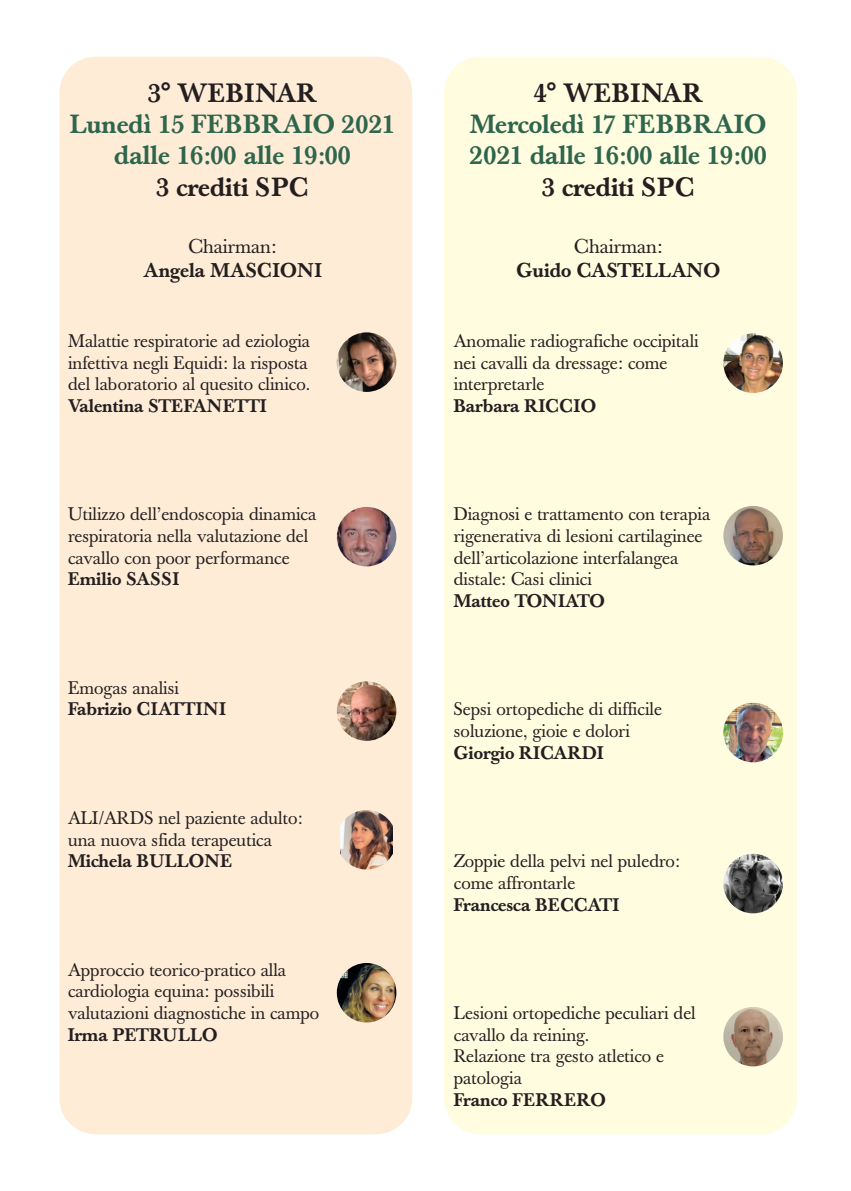
<style>
.page{position:relative;width:851px;height:1191px;background:#fff}
.page>*{position:absolute;margin:0;border:0;box-sizing:border-box;transform-origin:0 0}
.t1{font:500 26.2px "Baskerville";letter-spacing:.03em;color:#231f20}
.t2{font:500 26px/31.2px "Baskerville";color:#2e664d;text-align:center}
.t3{font:500 26px "Baskerville";color:#231f20}
.t4{font:19.8px "Baskerville";color:#231f20}
.t5{font:500 19.8px "Baskerville";color:#231f20}
.t6{font:500 19.8px "Baskerville";letter-spacing:.02em;color:#231f20}
.t7{font:18px/21.6px "Baskerville";color:#231f20}
.t8{font:500 18px "Baskerville";color:#231f20}
</style>
<div class="page">
<div style="left:59px;top:57px;width:353px;height:1077px;background:#feecd7;border-radius:36px"></div>
<div style="left:444px;top:57px;width:352px;height:1077px;background:#fffce0;border-radius:36px"></div>
<img style="left:337px;top:332px;width:59px;height:60px;border-radius:50%">
<img style="left:337px;top:507px;width:59px;height:59px;border-radius:50%">
<img style="left:337px;top:681px;width:59px;height:60px;border-radius:50%">
<img style="left:340px;top:810px;width:52px;height:59px">
<img style="left:337px;top:963px;width:59px;height:59px;border-radius:50%">
<img style="left:723px;top:333px;width:59px;height:60px;border-radius:50%">
<img style="left:723px;top:506px;width:59px;height:59px;border-radius:50%">
<img style="left:723px;top:703px;width:59px;height:59px;border-radius:50%">
<img style="left:723px;top:854px;width:59px;height:59px;border-radius:50%">
<img style="left:723px;top:1006px;width:59px;height:60px;border-radius:50%">
<h1 class="t1" style="left:148px;top:83px;width:171px">3° WEBINAR</h1>
<h2 class="t2" style="left:70px;top:111px;width:326px">Lunedì 15 FEBBRAIO 2021 dalle 16:00 alle 19:00</h2>
<h2 class="t3" style="left:156px;top:177px;width:154px">3 crediti SPC</h2>
<p class="t4" style="left:188px;top:239px;width:90px">Chairman:</p>
<p class="t6" style="left:143px;top:263px;width:180px">Angela MASCIONI</p>
<p class="t7" style="left:68px;top:332px;width:244px">Malattie respiratorie ad eziologia infettiva negli Equidi: la risposta del laboratorio al quesito clinico.</p>
<p class="t8" style="left:68px;top:399px;width:200px">Valentina STEFANETTI</p>
<p class="t7" style="left:68px;top:505px;width:250px">Utilizzo dell’endoscopia dinamica respiratoria nella valutazione del cavallo con poor performance</p>
<p class="t8" style="left:68px;top:572px;width:112px">Emilio SASSI</p>
<p class="t7" style="left:68px;top:679px;width:112px">Emogas analisi</p>
<p class="t8" style="left:68px;top:702px;width:159px">Fabrizio CIATTINI</p>
<p class="t7" style="left:68px;top:809px;width:236px">ALI/ARDS nel paziente adulto: una nuova sfida terapeutica</p>
<p class="t8" style="left:68px;top:854px;width:166px">Michela BULLONE</p>
<p class="t7" style="left:68px;top:960px;width:253px">Approccio teorico-pratico alla cardiologia equina: possibili valutazioni diagnostiche in campo</p>
<p class="t8" style="left:68px;top:1027px;width:151px">Irma PETRULLO</p>
<h1 class="t1" style="left:533px;top:83px;width:171px">4° WEBINAR</h1>
<h2 class="t2" style="left:470px;top:111px;width:298px;text-align:left">Mercoledì 17 FEBBRAIO<br>2021 dalle 16:00 alle 19:00</h2>
<h2 class="t3" style="left:542px;top:177px;width:154px">3 crediti SPC</h2>
<p class="t4" style="left:574px;top:239px;width:90px">Chairman:</p>
<p class="t5" style="left:516px;top:263px;width:205px">Guido CASTELLANO</p>
<p class="t7" style="left:454px;top:332px;width:246px">Anomalie radiografiche occipitali nei cavalli da dressage: come interpretarle</p>
<p class="t8" style="left:454px;top:399px;width:144px">Barbara RICCIO</p>
<p class="t7" style="left:454px;top:505px;width:258px">Diagnosi e trattamento con terapia rigenerativa di lesioni cartilaginee dell’articolazione interfalangea distale: Casi clinici</p>
<p class="t8" style="left:454px;top:594px;width:152px">Matteo TONIATO</p>
<p class="t7" style="left:454px;top:700px;width:209px">Sepsi ortopediche di difficile soluzione, gioie e dolori</p>
<p class="t8" style="left:454px;top:746px;width:151px">Giorgio RICARDI</p>
<p class="t7" style="left:454px;top:852px;width:228px">Zoppie della pelvi nel puledro: come affrontarle</p>
<p class="t8" style="left:454px;top:897px;width:167px">Francesca BECCATI</p>
<p class="t7" style="left:454px;top:1004px;width:243px">Lesioni ortopediche peculiari del cavallo da reining.<br>Relazione tra gesto atletico e patologia</p>
<p class="t8" style="left:454px;top:1092px;width:153px">Franco FERRERO</p>
</div>
